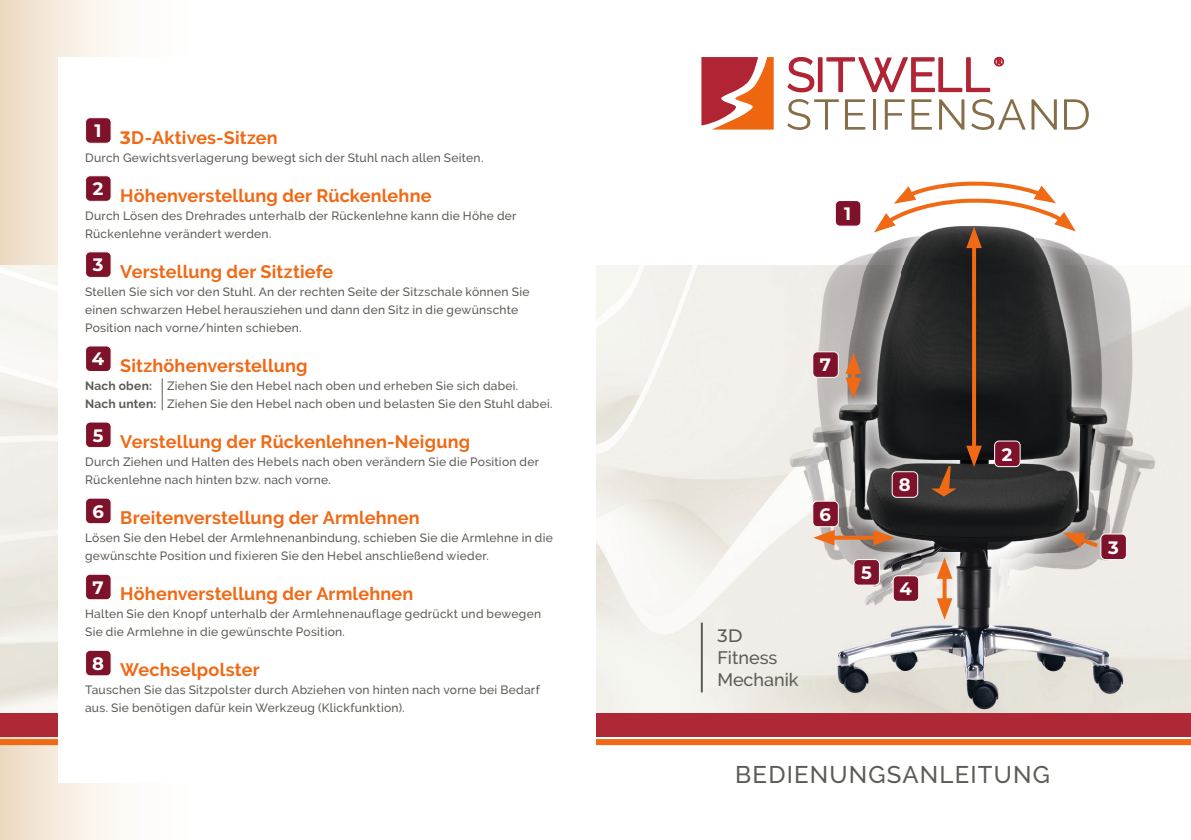
<style>
.page{position:relative;width:1191px;height:840px;background:#fff}
.page>*{position:absolute;margin:0;border:0;box-sizing:border-box;transform-origin:0 0}
.t1{font:500 24px "Raleway";letter-spacing:.05em;color:#5c5c56}
.t2{font:700 18px "Raleway";letter-spacing:.01em;color:#f06915}
.t3{font:500 18px/22px "Raleway";color:#5c5c56}
.t4{font:700 18px "Montserrat";color:#fff}
.t5{font:500 18px "Montserrat";color:#5c5c56}
.t6{font:500 12px/18px "Raleway";letter-spacing:.025em;color:#5c5c56}
.t7{font:700 12px "Raleway";letter-spacing:.025em;color:#5c5c56}
.s1{font-family:"Montserrat"}
.s2{font-weight:700}
</style>
<div class="page">
<svg style="left:0;top:0;width:121px;height:839px;background:#f3e5d5"></svg>
<img style="left:0;top:265px;width:1191px;height:447px">
<img style="left:768px;top:226px;width:400px;height:486px">
<svg style="left:972px;top:248px;width:4px;height:197px"></svg>
<svg style="left:966px;top:445px;width:16px;height:22px"></svg>
<svg style="left:845px;top:352px;width:16px;height:47px"></svg>
<svg style="left:1063px;top:532px;width:39px;height:18px"></svg>
<svg style="left:942px;top:578px;width:4px;height:20px"></svg>
<svg style="left:936px;top:598px;width:16px;height:21px"></svg>
<svg style="left:936px;top:557px;width:16px;height:21px"></svg>
<svg style="left:834px;top:535px;width:39px;height:4px"></svg>
<svg style="left:813px;top:529px;width:21px;height:16px"></svg>
<svg style="left:873px;top:529px;width:22px;height:16px"></svg>
<div style="left:0;top:712px;width:1191px;height:24px;background:#af2835"></div>
<svg style="left:0;top:738px;width:1191px;height:6px;fill:#f06915"></svg>
<div style="left:58px;top:57px;width:537px;height:725px;background:#fff"></div>
<svg style="left:874px;top:181px;width:201px;height:67px"></svg>
<div style="left:994px;top:441px;width:26px;height:25px;background:#7f122b;border-radius:5px"></div>
<div style="left:994px;top:440px;width:26px;height:27px;border:1px solid #fff;border-radius:5px"></div>
<div style="left:835px;top:200px;width:26px;height:26px;background:#7f122b;border-radius:5px"></div>
<div style="left:835px;top:200px;width:26px;height:26px;border:1px solid #fff;border-radius:5px"></div>
<div style="left:892px;top:471px;width:25px;height:26px;background:#7f122b;border-radius:5px"></div>
<div style="left:891px;top:471px;width:27px;height:26px;border:1px solid #fff;border-radius:5px"></div>
<div style="left:1100px;top:533px;width:26px;height:26px;background:#7f122b;border-radius:5px"></div>
<div style="left:1100px;top:533px;width:26px;height:26px;border:1px solid #fff;border-radius:5px"></div>
<div style="left:893px;top:575px;width:25px;height:26px;background:#7f122b;border-radius:5px"></div>
<div style="left:892px;top:575px;width:27px;height:26px;border:1px solid #fff;border-radius:5px"></div>
<div style="left:854px;top:559px;width:25px;height:25px;background:#7f122b;border-radius:5px"></div>
<div style="left:853px;top:558px;width:27px;height:27px;border:1px solid #fff;border-radius:5px"></div>
<div style="left:812px;top:501px;width:26px;height:25px;background:#7f122b;border-radius:5px"></div>
<div style="left:812px;top:500px;width:27px;height:27px;border:1px solid #fff;border-radius:5px"></div>
<div style="left:812px;top:351px;width:26px;height:26px;background:#7f122b;border-radius:5px"></div>
<div style="left:812px;top:351px;width:27px;height:26px;border:1px solid #fff;border-radius:5px"></div>
<hr style="left:701px;top:622px;width:2px;height:70px;background:#5c5c56">
<svg style="left:931px;top:466px;width:25px;height:30px"></svg>
<svg style="left:701px;top:57px;width:72px;height:72px"></svg>
<svg style="left:787px;top:57px;width:28px;height:36px"></svg>
<div style="left:818px;top:57px;width:4px;height:35px;border:1px solid #b12434"></div>
<svg style="left:826px;top:56px;width:177px;height:37px"></svg>
<svg style="left:787px;top:99px;width:51px;height:31px"></svg>
<svg style="left:845px;top:99px;width:20px;height:31px"></svg>
<hr style="left:872px;top:99px;width:3px;height:31px;background:#866f48">
<svg style="left:884px;top:99px;width:20px;height:31px"></svg>
<svg style="left:911px;top:99px;width:20px;height:31px"></svg>
<svg style="left:939px;top:99px;width:25px;height:31px"></svg>
<svg style="left:971px;top:99px;width:54px;height:31px"></svg>
<svg style="left:1031px;top:99px;width:25px;height:31px"></svg>
<svg style="left:1064px;top:99px;width:24px;height:31px"></svg>
<div style="left:86px;top:118px;width:25px;height:25px;background:#7f122b;border-radius:5px"></div>
<div style="left:85px;top:117px;width:27px;height:27px;border:1px solid #fff;border-radius:5px"></div>
<div style="left:86px;top:176px;width:25px;height:25px;background:#7f122b;border-radius:5px"></div>
<div style="left:85px;top:175px;width:27px;height:27px;border:1px solid #fff;border-radius:5px"></div>
<div style="left:86px;top:252px;width:25px;height:25px;background:#7f122b;border-radius:5px"></div>
<div style="left:85px;top:251px;width:27px;height:27px;border:1px solid #fff;border-radius:5px"></div>
<div style="left:86px;top:346px;width:25px;height:25px;background:#7f122b;border-radius:5px"></div>
<div style="left:85px;top:345px;width:27px;height:27px;border:1px solid #fff;border-radius:5px"></div>
<div style="left:86px;top:422px;width:25px;height:25px;background:#7f122b;border-radius:5px"></div>
<div style="left:85px;top:421px;width:27px;height:27px;border:1px solid #fff;border-radius:5px"></div>
<div style="left:86px;top:498px;width:25px;height:25px;background:#7f122b;border-radius:5px"></div>
<div style="left:85px;top:497px;width:27px;height:27px;border:1px solid #fff;border-radius:5px"></div>
<div style="left:86px;top:574px;width:25px;height:25px;background:#7f122b;border-radius:5px"></div>
<div style="left:85px;top:573px;width:27px;height:27px;border:1px solid #fff;border-radius:5px"></div>
<div style="left:86px;top:650px;width:25px;height:25px;background:#7f122b;border-radius:5px"></div>
<div style="left:85px;top:649px;width:27px;height:27px;border:1px solid #fff;border-radius:5px"></div>
<hr style="left:162px;top:378px;width:1px;height:32px;background:#5c5c56">
<h2 class="t2" style="left:95px;top:127px;width:185px"><sup>1</sup> <span class="s1">3</span>D-Aktives-Sitzen</h2>
<p class="t6" style="left:85px;top:148px;width:400px">Durch Gewichtsverlagerung bewegt sich der Stuhl nach allen Seiten.</p>
<h2 class="t2" style="left:93px;top:185px;width:340px"><sup>2</sup> Höhenverstellung der Rückenlehne</h2>
<p class="t6" style="left:85px;top:206px;width:433px">Durch Lösen des Drehrades unterhalb der Rückenlehne kann die Höhe der<br>Rückenlehne verändert werden.</p>
<h2 class="t2" style="left:93px;top:261px;width:242px"><sup>3</sup> Verstellung der Sitztiefe</h2>
<p class="t6" style="left:85px;top:282px;width:446px">Stellen Sie sich vor den Stuhl. An der rechten Seite der Sitzschale können Sie einen schwarzen Hebel herausziehen und dann den Sitz in die gewünschte<br>Position nach vorne/hinten schieben.</p>
<h2 class="t2" style="left:92px;top:355px;width:217px"><sup>4</sup> Sitzhöhenverstellung</h2>
<p class="t7" style="left:85px;top:379px;width:68px">Nach oben:</p>
<p class="t6" style="left:85px;top:376px;width:469px;text-indent:82px">Ziehen Sie den Hebel nach oben und erheben Sie sich dabei.<br><span class="s2">Nach unten:</span> Ziehen Sie den Hebel nach oben und belasten Sie den Stuhl dabei.</p>
<h2 class="t2" style="left:93px;top:431px;width:379px"><sup>5</sup> Verstellung der Rückenlehnen-Neigung</h2>
<p class="t6" style="left:85px;top:452px;width:455px">Durch Ziehen und Halten des Hebels nach oben verändern Sie die Position der<br>Rückenlehne nach hinten bzw. nach vorne.</p>
<h2 class="t2" style="left:92px;top:507px;width:329px"><sup>6</sup> Breitenverstellung der Armlehnen</h2>
<p class="t6" style="left:85px;top:528px;width:469px">Lösen Sie den Hebel der Armlehnenanbindung, schieben Sie die Armlehne in die gewünschte Position und fixieren Sie den Hebel anschließend wieder.</p>
<h2 class="t2" style="left:92px;top:583px;width:322px"><sup>7</sup> Höhenverstellung der Armlehnen</h2>
<p class="t6" style="left:85px;top:604px;width:457px">Halten Sie den Knopf unterhalb der Armlehnenauflage gedrückt und bewegen<br>Sie die Armlehne in die gewünschte Position.</p>
<h2 class="t2" style="left:92px;top:659px;width:169px"><sup>8</sup> Wechselpolster</h2>
<p class="t6" style="left:85px;top:680px;width:456px">Tauschen Sie das Sitzpolster durch Abziehen von hinten nach vorne bei Bedarf aus. Sie benötigen dafür kein Werkzeug (Klickfunktion).</p>
<h2 class="t4" style="left:844px;top:200px;width:9px">1</h2>
<h2 class="t4" style="left:819px;top:352px;width:13px">7</h2>
<h2 class="t4" style="left:819px;top:501px;width:13px">6</h2>
<h2 class="t5" style="left:717px;top:623px;width:27px">3D</h2>
<h2 class="t3" style="left:717px;top:646px;width:83px">Fitness<br>Mechanik</h2>
<h2 class="t4" style="left:898px;top:471px;width:13px">8</h2>
<h2 class="t4" style="left:861px;top:559px;width:12px">5</h2>
<h2 class="t4" style="left:899px;top:575px;width:14px">4</h2>
<h2 class="t4" style="left:1001px;top:441px;width:12px">2</h2>
<h1 class="t1" style="left:735px;top:760px;width:316px">BEDIENUNGSANLEITUNG</h1>
<h2 class="t4" style="left:1108px;top:534px;width:12px">3</h2>
</div>
